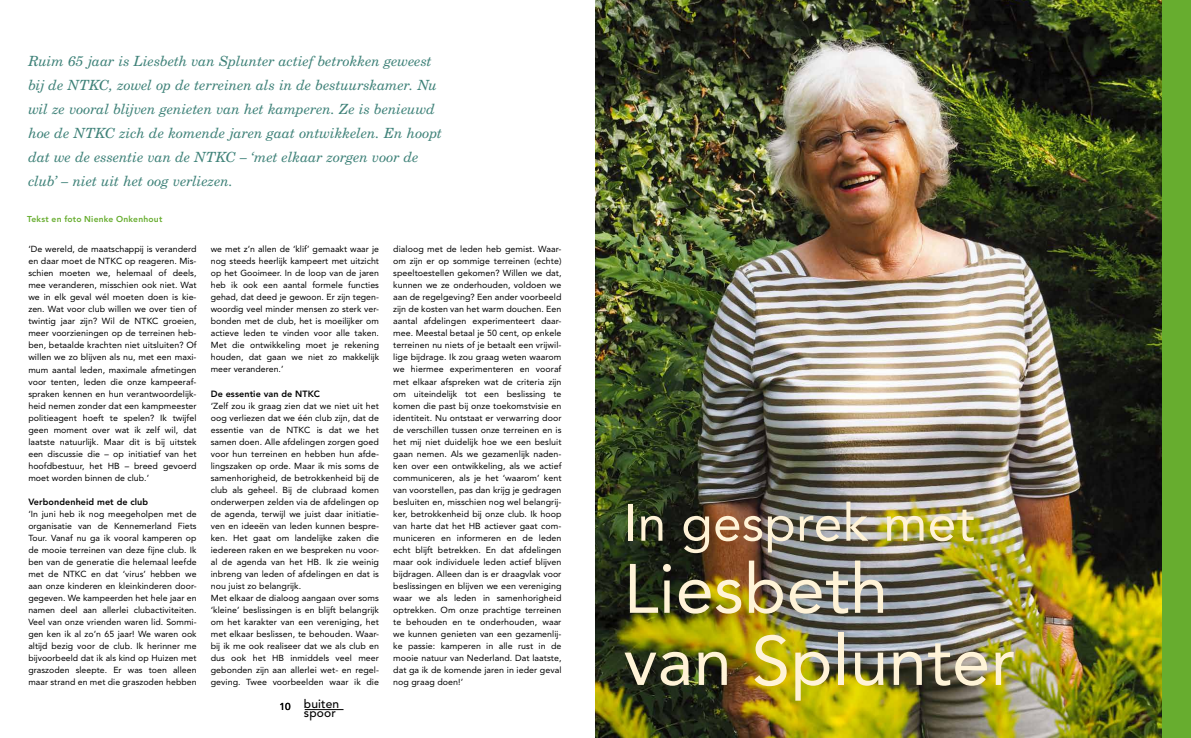
<style>
.page{position:relative;width:1191px;height:738px;background:#fff}
.page>*{position:absolute;margin:0;border:0;box-sizing:border-box;transform-origin:0 0}
.t1{font:69px/72px "Avenir LT Pro";letter-spacing:.005em;color:#fff3d7}
.t2{font:51.7px "Avenir LT Pro";letter-spacing:.005em;color:#fff3d7}
.t3{font:italic 14px/24px "New Century Schlbk";letter-spacing:-.005em;color:#3f8279}
.t4{font:500 12px/9px "Avenir LT Std";letter-spacing:.01em;color:#000}
.t5{font:500 10px "Avenir LT Std";color:#000}
.t6{font:800 9px "Avenir LT Pro";letter-spacing:.01em;color:#000}
.t7{font:8.8px/12px "Avenir LT Pro";letter-spacing:.005em;color:#000;text-align:justify}
.t8{font:800 8.5px "Avenir LT Pro";letter-spacing:.03em;color:#67ad2f}
</style>
<div class="page">
<hr style="left:305px;top:708px;width:38px;height:1px;background:#000">
<img style="left:595px;top:0;width:567px;height:737px">
<div style="left:1162px;top:0;width:29px;height:737px;background:#67ad2f"></div>
<p class="t3" style="left:28px;top:49px;width:415px">Ruim 65 jaar is Liesbeth van Splunter actief betrokken geweest bij de NTKC, zowel op de terreinen als in de bestuurskamer. Nu wil ze vooral blijven genieten van het kamperen. Ze is benieuwd hoe de NTKC zich de komende jaren gaat ontwikkelen. En hoopt dat we de essentie van de NTKC – ‘met elkaar zorgen voor de club’ – niet uit het oog verliezen.</p>
<p class="t8" style="left:27px;top:214px;width:137px">Tekst en foto Nienke Onkenhout</p>
<p class="t7" style="left:28px;top:243px;width:170px">‘De wereld, de maatschappij is veranderd en daar moet de NTKC op reageren. Mis&shy;schien moeten we, helemaal of deels, mee veranderen, misschien ook niet. Wat we in elk geval wél moeten doen is kie&shy;zen. Wat voor club willen we over tien of twintig jaar zijn? Wil de NTKC groeien, meer voorzieningen op de terreinen heb&shy;ben, betaalde krachten niet uitsluiten? Of willen we zo blijven als nu, met een maxi&shy;mum aantal leden, maximale afmetingen voor tenten, leden die onze kampeeraf&shy;spraken kennen en hun verantwoordelijk&shy;heid nemen zonder dat een kampmeester politieagent hoeft te spelen? Ik twijfel geen moment over wat ik zelf wil, dat laatste natuurlijk. Maar dit is bij uitstek een discussie die – op initiatief van het hoofdbestuur, het HB – breed gevoerd moet worden binnen de club.’</p>
<p class="t6" style="left:28px;top:496px;width:121px">Verbondenheid met de club</p>
<p class="t7" style="left:28px;top:507px;width:170px">‘In juni heb ik nog meegeholpen met de organisatie van de Kennemerland Fiets Tour. Vanaf nu ga ik vooral kamperen op de mooie terreinen van deze fijne club. Ik ben van de generatie die helemaal leefde met de NTKC en dat ‘virus’ hebben we aan onze kinderen en kleinkinderen door&shy;gegeven. We kampeerden het hele jaar en namen deel aan allerlei clubactiviteiten.<br>Veel van onze vrienden waren lid. Sommi&shy;gen ken ik al zo’n 65 jaar! We waren ook altijd bezig voor de club. Ik herinner me bijvoorbeeld dat ik als kind op Huizen met graszoden sleepte. Er was toen alleen maar strand en met die graszoden hebben</p>
<p class="t7" style="left:211px;top:243px;width:170px">we met z’n allen de ‘klif’ gemaakt waar je nog steeds heerlijk kampeert met uitzicht op het Gooimeer. In de loop van de jaren heb ik ook een aantal formele functies gehad, dat deed je gewoon. Er zijn tegen&shy;woordig veel minder mensen zo sterk ver&shy;bonden met de club, het is moeilijker om actieve leden te vinden voor alle taken.<br>Met die ontwikkeling moet je rekening houden, dat gaan we niet zo makkelijk meer veranderen.’</p>
<p class="t6" style="left:211px;top:388px;width:111px">De essentie van de NTKC</p>
<p class="t7" style="left:211px;top:399px;width:170px;text-align:left">‘Zelf zou ik graag zien dat we niet uit het oog verliezen dat we één club zijn, dat de essentie van de NTKC is dat we het samen doen. Alle afdelingen zorgen goed voor hun terreinen en hebben hun afde&shy;lingszaken op orde. Maar ik mis soms de samenhorigheid, de betrokkenheid bij de club als geheel. Bij de clubraad komen onderwerpen zelden via de afdelingen op de agenda, terwijl we juist daar initiatie&shy;ven en ideeën van leden kunnen bespre&shy;ken. Het gaat om landelijke zaken die iedereen raken en we bespreken nu voor&shy;al de agenda van het HB. Ik zie weinig inbreng van leden of afdelingen en dat is nou juist zo belangrijk.<br>Met elkaar de dialoog aangaan over soms ‘kleine’ beslissingen is en blijft belangrijk om het karakter van een vereniging, het met elkaar beslissen, te behouden. Waar&shy;bij ik me ook realiseer dat we als club en dus ook het HB inmiddels veel meer gebonden zijn aan allerlei wet- en regel&shy;geving. Twee voorbeelden waar ik die</p>
<p class="t5" style="left:279px;top:699px;width:13px">10</p>
<h3 class="t4" style="left:304px;top:699px;width:37px">buiten spoor</h3>
<p class="t7" style="left:393px;top:243px;width:170px">dialoog met de leden heb gemist. Waar&shy;om zijn er op sommige terreinen (echte) speeltoestellen gekomen? Willen we dat, kunnen we ze onderhouden, voldoen we aan de regelgeving? Een ander voorbeeld zijn de kosten van het warm douchen. Een aantal afdelingen experimenteert daar&shy;mee. Meestal betaal je 50 cent, op enkele terreinen nu niets of je betaalt een vrijwil&shy;lige bijdrage. Ik zou graag weten waarom we hiermee experimenteren en vooraf met elkaar afspreken wat de criteria zijn om uiteindelijk tot een beslissing te komen die past bij onze toekomstvisie en identiteit. Nu ontstaat er verwarring door de verschillen tussen onze terreinen en is het mij niet duidelijk hoe we een besluit gaan nemen. Als we gezamenlijk naden&shy;ken over een ontwikkeling, als we actief communiceren, als je het ‘waarom’ kent van voorstellen, pas dan krijg je gedragen besluiten en, misschien nog wel belangrij&shy;ker, betrokkenheid bij onze club. Ik hoop van harte dat het HB actiever gaat com&shy;municeren en informeren en de leden echt blijft betrekken. En dat afdelingen maar ook individuele leden actief blijven bijdragen. Alleen dan is er draagvlak voor beslissingen en blijven we een vereniging waar we als leden in samenhorigheid optrekken. Om onze prachtige terreinen te behouden en te onderhouden, waar we kunnen genieten van een gezamenlij&shy;ke passie: kamperen in alle rust in de mooie natuur van Nederland. Dat laatste, dat ga ik de komende jaren in ieder geval nog graag doen!’</p>
<h2 class="t2" style="left:624px;top:490px;width:352px">In gesprek met</h2>
<h1 class="t1" style="left:624px;top:552px;width:392px">Liesbeth<br>van Splunter</h1>
</div>
